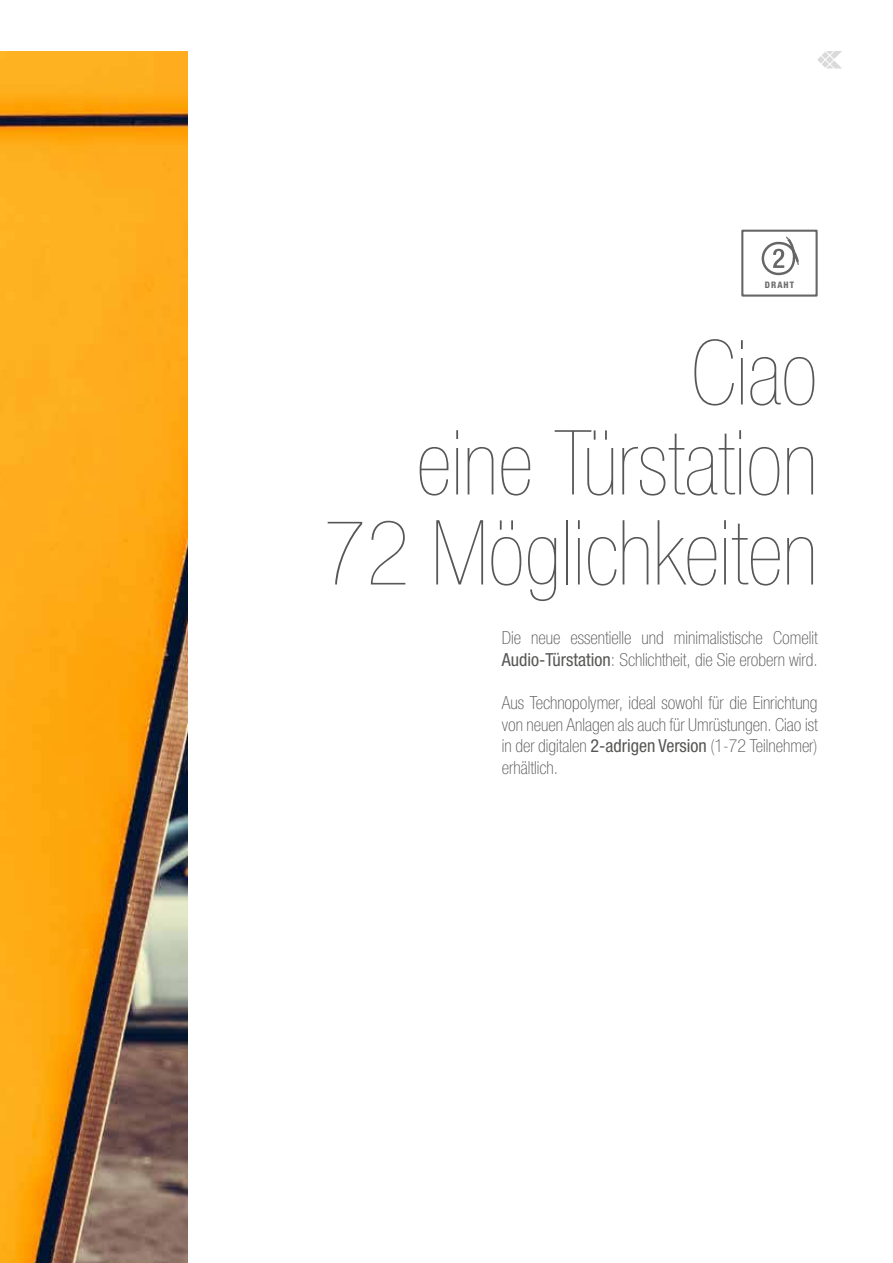
<style>
.page{position:relative;width:893px;height:1263px;background:#fff}
.page>*{position:absolute;margin:0;border:0;box-sizing:border-box;transform-origin:0 0}
.t1{font:200 condensed 90px/90px "Helvetica Neue LTW1 G";color:#575756;text-align:right}
.t2{font:100 condensed 18px/21.6px "Helvetica Neue LTW1 G";color:#575756}
.t3{font:800 condensed 9px "Helvetica Neue LTW1 G";letter-spacing:.12em;color:#706f6f}
.s1{font-weight:400}
</style>
<div class="page">
<svg style="left:817px;top:56px;width:7px;height:7px"></svg>
<div style="left:822px;top:60px;width:7px;height:8px;background:#dadada;border-radius:3px"></div>
<div style="left:822px;top:52px;width:7px;height:7px;background:#dadada;border-radius:3px"></div>
<svg style="left:826px;top:51px;width:16px;height:18px"></svg>
<img style="left:0;top:51px;width:187px;height:1212px">
<svg style="left:761px;top:236px;width:38px;height:40px"></svg>
<p class="t3" style="left:765px;top:279px;width:31px">DRAHT</p>
<h1 class="t1" style="left:323px;top:328px;width:496px">Ciao<br>eine Türstation<br>72 Möglichkeiten</h1>
<p class="t2" style="left:502px;top:627px;width:317px">Die neue essentielle und minimalistische Comelit<br><span class="s1">Audio-Türstation</span>: Schlichtheit, die Sie erobern wird.</p>
<p class="t2" style="left:502px;top:692px;width:317px;text-align:justify">Aus Technopolymer, ideal sowohl für die Einrichtung von neuen Anlagen als auch für Umrüstungen. Ciao ist in der digitalen <span class="s1">2-adrigen Version</span> (1-72 Teilnehmer) erhältlich.</p>
</div>
